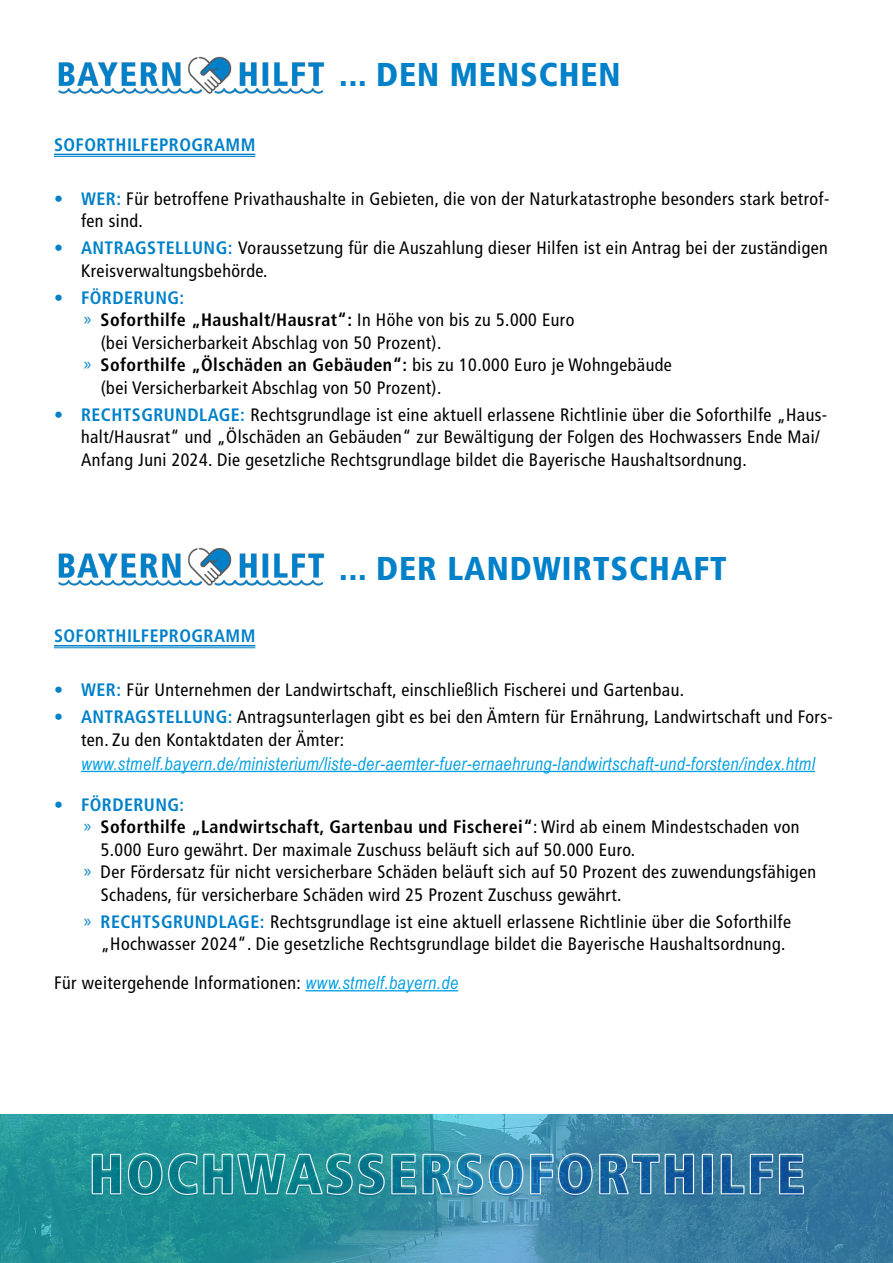
<style>
.page{position:relative;width:893px;height:1263px;background:#fff}
.page>*{position:absolute;margin:0;border:0;box-sizing:border-box;transform-origin:0 0}
.t1{font:900 condensed 33px "Frutiger LT Pro";letter-spacing:.03em;color:#0081c9}
.t2{font:condensed 18px/22.5px "Frutiger LT Pro";letter-spacing:.025em;color:#000}
.t3{font:700 condensed 18px "Frutiger LT Pro";letter-spacing:.025em;color:#000}
.t4{font:italic 18px "Arial Narrow";letter-spacing:.025em;color:#009fe3}
.t5{font:700 condensed 18px "Frutiger LT Pro";letter-spacing:.025em;color:#0081c9}
.s1{font-weight:700;color:#0081c9}
.s2{font-family:"Myriad Pro";font-weight:400;font-stretch:normal;color:#0081c9}
.s3{font-weight:400}
.s4{font-family:"Myriad Pro";font-stretch:normal;color:#0081c9}
.s5{font-family:"Arial Narrow";font-style:italic;font-stretch:normal;color:#009fe3}
</style>
<div class="page">
<img style="left:58px;top:56px;width:267px;height:38px">
<img style="left:0;top:1114px;width:893px;height:149px">
<hr style="left:54px;top:154px;width:201px;height:1px;background:#0081c9">
<hr style="left:54px;top:156px;width:201px;height:1px;background:#0081c9">
<hr style="left:54px;top:645px;width:201px;height:1px;background:#0081c9">
<hr style="left:54px;top:647px;width:201px;height:1px;background:#0081c9">
<hr style="left:81px;top:771px;width:734px;height:1px;background:#009fe3">
<hr style="left:305px;top:990px;width:153px;height:1px;background:#009fe3">
<img style="left:58px;top:547px;width:267px;height:39px">
<p class="t5" style="left:54px;top:134px;width:203px">SOFORTHILFEPROGRAMM</p>
<h1 class="t1" style="left:339px;top:55px;width:283px">... DEN MENSCHEN</h1>
<p class="t2" style="left:81px;top:187px;width:750px;text-indent:-27px"><span class="s1">• WER:</span> Für betroffene Privathaushalte in Gebieten, die von der Naturkatastrophe besonders stark betrof&shy;fen sind.</p>
<p class="t2" style="left:81px;top:237px;width:748px;text-indent:-27px"><span class="s1">• ANTRAGSTELLUNG:</span> Voraussetzung für die Auszahlung dieser Hilfen ist ein Antrag bei der zuständigen<br>Kreisverwaltungsbehörde.</p>
<p class="t5" style="left:54px;top:287px;width:132px">• FÖRDERUNG:</p>
<p class="t3" style="left:84px;top:309px;width:492px"><span class="s2">»</span> Soforthilfe „Haushalt/Hausrat“: <span class="s3">In Höhe von bis zu 5.000 Euro</span></p>
<p class="t2" style="left:101px;top:331px;width:342px">(bei Versicherbarkeit Abschlag von 50 Prozent).</p>
<p class="t3" style="left:84px;top:354px;width:590px"><span class="s2">»</span> Soforthilfe „Ölschäden an Gebäuden“: <span class="s3">bis zu 10.000 Euro je Wohngebäude</span></p>
<p class="t2" style="left:101px;top:376px;width:342px">(bei Versicherbarkeit Abschlag von 50 Prozent).</p>
<p class="t2" style="left:81px;top:403px;width:748px;text-indent:-27px"><span class="s1">• RECHTSGRUNDLAGE:</span> Rechtsgrundlage ist eine aktuell erlassene Richtlinie über die Soforthilfe „Haus&shy;halt/Hausrat“ und „Ölschäden an Gebäuden“ zur Bewältigung der Folgen des Hochwassers Ende Mai/<br>Anfang Juni 2024. Die gesetzliche Rechtsgrundlage bildet die Bayerische Haushaltsordnung.</p>
<p class="t5" style="left:54px;top:625px;width:203px">SOFORTHILFEPROGRAMM</p>
<h1 class="t1" style="left:339px;top:549px;width:389px">... DER LANDWIRTSCHAFT</h1>
<p class="t2" style="left:54px;top:679px;width:632px"><span class="s1">• WER:</span> Für Unternehmen der Landwirtschaft, einschließlich Fischerei und Gartenbau.</p>
<p class="t2" style="left:81px;top:706px;width:753px;text-indent:-27px"><span class="s1">• ANTRAGSTELLUNG:</span> Antragsunterlagen gibt es bei den Ämtern für Ernährung, Landwirtschaft und Fors&shy;ten. Zu den Kontaktdaten der Ämter:</p>
<p class="t4" style="left:81px;top:751px;width:735px">www.stmelf.bayern.de/ministerium/liste-der-aemter-fuer-ernaehrung-landwirtschaft-und-forsten/index.html</p>
<p class="t5" style="left:54px;top:794px;width:132px">• FÖRDERUNG:</p>
<p class="t3" style="left:84px;top:816px;width:717px"><span class="s2">»</span> Soforthilfe „Landwirtschaft, Gartenbau und Fischerei“<span class="s3">: Wird ab einem Mindestschaden von</span></p>
<p class="t2" style="left:101px;top:838px;width:536px">5.000 Euro gewährt. Der maximale Zuschuss beläuft sich auf 50.000 Euro.</p>
<p class="t2" style="left:84px;top:861px;width:734px"><span class="s4">»</span> Der Fördersatz für nicht versicherbare Schäden beläuft sich auf 50 Prozent des zuwendungsfähigen</p>
<p class="t2" style="left:101px;top:883px;width:522px">Schadens, für versicherbare Schäden wird 25 Prozent Zuschuss gewährt.</p>
<p class="t2" style="left:101px;top:910px;width:692px;text-indent:-17px"><span class="s4">»</span> <span class="s1">RECHTSGRUNDLAGE:</span> Rechtsgrundlage ist eine aktuell erlassene Richtlinie über die Soforthilfe „Hochwasser 2024“. Die gesetzliche Rechtsgrundlage bildet die Bayerische Haushaltsordnung.</p>
<p class="t2" style="left:54px;top:971px;width:406px">Für weitergehende Informationen: <span class="s5">www.stmelf.bayern.de</span></p>
</div>
